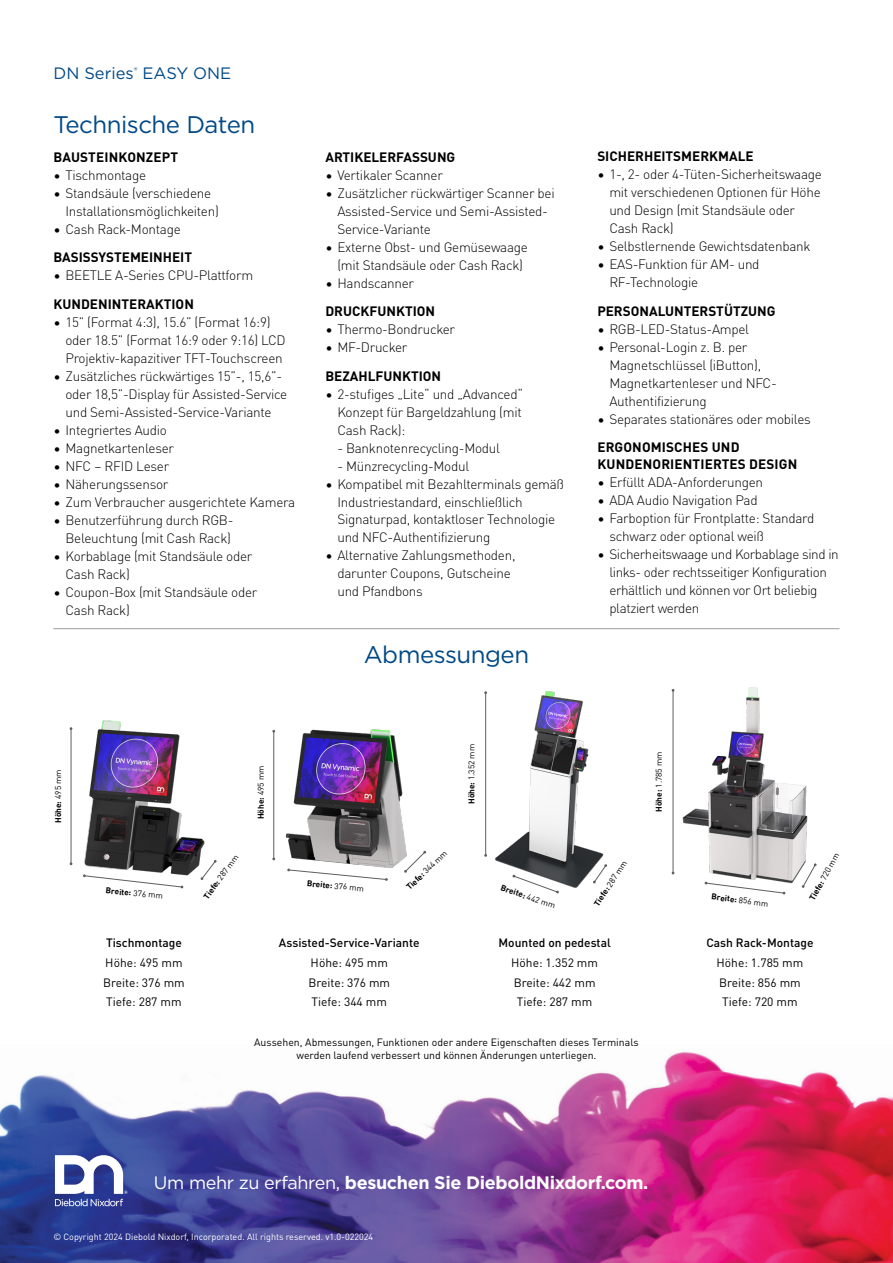
<style>
.page{position:relative;width:893px;height:1263px;background:#fff}
.page>*{position:absolute;margin:0;border:0;box-sizing:border-box;transform-origin:0 0}
.t1{font:24px "Gotham";letter-spacing:-.02em;color:#004987}
.t2{font:700 18px "Gotham";letter-spacing:-.02em;color:#fff}
.t3{font:16.5px "Gotham";color:#004987}
.t4{font:300 13.5px/18px "DIN Pro";letter-spacing:-.02em;color:#000}
.t5{font:700 13.5px/16.5px "DIN Pro";color:#000}
.t6{font:12px/19.5px "DIN Pro";color:#000}
.t7{font:500 12px "DIN Pro";color:#000}
.t8{font:10.5px/12.6px "DIN Pro";color:#000;text-align:center}
.t9{font:9px "DIN Pro";color:#fff}
.t10{font:700 8.25px "DIN Pro";color:#000}
.t11{font:8.25px "DIN Pro";color:#000}
.s1{font-weight:400}
.s2{font-weight:700}
</style>
<div class="page">
<img style="left:0;top:1052px;width:893px;height:211px">
<svg style="left:55px;top:1155px;width:72px;height:51px"></svg>
<hr style="left:53px;top:628px;width:786px;height:1px;background:#000">
<img style="left:682px;top:687px;width:126px;height:200px">
<img style="left:486px;top:691px;width:118px;height:197px">
<img style="left:285px;top:729px;width:121px;height:139px">
<img style="left:84px;top:720px;width:121px;height:160px">
<svg style="left:83px;top:874px;width:100px;height:14px"></svg>
<svg style="left:287px;top:868px;width:101px;height:13px"></svg>
<svg style="left:705px;top:882px;width:80px;height:12px"></svg>
<svg style="left:512px;top:875px;width:47px;height:18px"></svg>
<svg style="left:201px;top:860px;width:16px;height:20px"></svg>
<svg style="left:404px;top:850px;width:22px;height:23px"></svg>
<svg style="left:802px;top:863px;width:15px;height:25px"></svg>
<svg style="left:593px;top:864px;width:14px;height:19px"></svg>
<hr style="left:71px;top:729px;width:1px;height:135px;background:#5e5e61">
<hr style="left:273px;top:731px;width:1px;height:128px;background:#5e5e61">
<hr style="left:673px;top:690px;width:1px;height:183px;background:#5e5e61">
<hr style="left:485px;top:693px;width:1px;height:162px;background:#5e5e61">
<p class="t3" style="left:53px;top:63px;width:179px">DN Series<sup>®</sup> EASY ONE</p>
<h1 class="t1" style="left:53px;top:109px;width:203px">Technische Daten</h1>
<p class="t5" style="left:54px;top:148px;width:126px">BAUSTEINKONZEPT</p>
<p class="t4" style="left:53px;top:165px;width:94px">• Tischmontage</p>
<p class="t4" style="left:65px;top:183px;width:155px;text-indent:-12px">• Standsäule (verschiedene<br>Installationsmöglichkeiten)</p>
<p class="t4" style="left:53px;top:219px;width:129px">• Cash Rack-Montage</p>
<p class="t5" style="left:53px;top:248px;width:140px">BASISSYSTEMEINHEIT</p>
<p class="t4" style="left:53px;top:265px;width:201px">• BEETLE A-Series CPU-Plattform</p>
<p class="t5" style="left:53px;top:295px;width:142px">KUNDENINTERAKTION</p>
<p class="t4" style="left:65px;top:312px;width:222px;text-indent:-12px">• 15” (Format 4:3), 15.6” (Format 16:9) oder 18.5” (Format 16:9 oder 9:16) LCD<br>Projektiv-kapazitiver TFT-Touchscreen</p>
<p class="t4" style="left:65px;top:366px;width:223px;text-indent:-12px">• Zusätzliches rückwärtiges 15”-, 15,6”- oder 18,5”-Display für Assisted-Service und Semi-Assisted-Service-Variante</p>
<p class="t4" style="left:53px;top:420px;width:115px">• Integriertes Audio</p>
<p class="t4" style="left:53px;top:438px;width:122px">• Magnetkartenleser</p>
<p class="t4" style="left:53px;top:456px;width:117px">• NFC – RFID Leser</p>
<p class="t4" style="left:53px;top:474px;width:116px">• Näherungssensor</p>
<p class="t4" style="left:53px;top:492px;width:243px">• Zum Verbraucher ausgerichtete Kamera</p>
<p class="t4" style="left:53px;top:510px;width:181px;text-align:right">• Benutzerführung durch RGB-<br>Beleuchtung (mit Cash Rack)</p>
<p class="t4" style="left:65px;top:546px;width:188px;text-indent:-12px">• Korbablage (mit Standsäule oder<br>Cash Rack)</p>
<p class="t4" style="left:65px;top:582px;width:193px;text-indent:-12px">• Coupon-Box (mit Standsäule oder<br>Cash Rack)</p>
<p class="t10" style="left:52px;top:823px;width:55px;rotate:-90deg">Höhe: <span class="s1">495 mm</span></p>
<p class="t10" style="left:254px;top:819px;width:55px;rotate:-90deg">Höhe: <span class="s1">495 mm</span></p>
<p class="t5" style="left:325px;top:148px;width:131px">ARTIKELERFASSUNG</p>
<p class="t4" style="left:325px;top:165px;width:119px">• Vertikaler Scanner</p>
<p class="t4" style="left:337px;top:183px;width:219px;text-indent:-12px">• Zusätzlicher rückwärtiger Scanner bei<br>Assisted-Service und Semi-Assisted-<br>Service-Variante</p>
<p class="t4" style="left:325px;top:237px;width:204px;text-align:center">• Externe Obst- und Gemüsewaage (mit Standsäule oder Cash Rack)</p>
<p class="t4" style="left:325px;top:273px;width:90px">• Handscanner</p>
<p class="t5" style="left:325px;top:302px;width:111px">DRUCKFUNKTION</p>
<p class="t4" style="left:325px;top:319px;width:131px">• Thermo-Bondrucker</p>
<p class="t4" style="left:325px;top:337px;width:83px">• MF-Drucker</p>
<p class="t5" style="left:325px;top:366px;width:117px">BEZAHLFUNKTION</p>
<p class="t4" style="left:337px;top:384px;width:187px;text-align:justify;text-indent:-12px">• 2-stufiges „Lite“ und „Advanced“ Konzept für Bargeldzahlung (mit Cash Rack):</p>
<p class="t4" style="left:337px;top:438px;width:164px">- Banknotenrecycling-Modul</p>
<p class="t4" style="left:337px;top:456px;width:133px">- Münzrecycling-Modul</p>
<p class="t4" style="left:337px;top:474px;width:228px;text-indent:-12px">• Kompatibel mit Bezahlterminals gemäß Industriestandard, einschließlich Signaturpad, kontaktloser Technologie und NFC-Authentifizierung</p>
<p class="t4" style="left:337px;top:546px;width:180px;text-indent:-12px">• Alternative Zahlungsmethoden, darunter Coupons, Gutscheine und Pfandbons</p>
<h1 class="t1" style="left:364px;top:639px;width:167px">Abmessungen</h1>
<p class="t11" style="left:465px;top:804px;width:62px;rotate:-90deg"><span class="s2">Höhe:</span> 1.352 mm</p>
<p class="t5" style="left:597px;top:147px;width:158px">SICHERHEITSMERKMALE</p>
<p class="t4" style="left:609px;top:165px;width:214px;text-indent:-12px">• 1-, 2- oder 4-Tüten-Sicherheitswaage mit verschiedenen Optionen für Höhe und Design (mit Standsäule oder<br>Cash Rack)</p>
<p class="t4" style="left:597px;top:237px;width:215px">• Selbstlernende Gewichtsdatenbank</p>
<p class="t4" style="left:609px;top:255px;width:152px;text-indent:-12px">• EAS-Funktion für AM- und<br>RF-Technologie</p>
<p class="t5" style="left:597px;top:302px;width:180px">PERSONALUNTERSTÜTZUNG</p>
<p class="t4" style="left:597px;top:319px;width:153px">• RGB-LED-Status-Ampel</p>
<p class="t4" style="left:609px;top:337px;width:169px;text-indent:-12px">• Personal-Login z. B. per<br>Magnetschlüssel (iButton),<br>Magnetkartenleser und NFC-<br>Authentifizierung</p>
<p class="t4" style="left:597px;top:409px;width:215px">• Separates stationäres oder mobiles</p>
<p class="t5" style="left:597px;top:438px;width:201px">ERGONOMISCHES UND<br>KUNDENORIENTIERTES DESIGN</p>
<p class="t4" style="left:597px;top:472px;width:167px">• Erfüllt ADA-Anforderungen</p>
<p class="t4" style="left:597px;top:490px;width:162px">• ADA Audio Navigation Pad</p>
<p class="t4" style="left:609px;top:508px;width:207px;text-indent:-12px">• Farboption für Frontplatte: Standard schwarz oder optional weiß</p>
<p class="t4" style="left:609px;top:544px;width:231px;text-indent:-12px">• Sicherheitswaage und Korbablage sind in links- oder rechtsseitiger Konfiguration erhältlich und können vor Ort beliebig platziert werden</p>
<p class="t11" style="left:652px;top:812px;width:62px;rotate:-90deg"><span class="s2">Höhe:</span> 1.785 mm</p>
<p class="t10" style="left:106px;top:884px;width:59px;rotate:5deg">Breite: <span class="s1">376 mm</span></p>
<p class="t10" style="left:200px;top:894px;width:54px;rotate:-54deg">Tiefe: <span class="s1">287 mm</span></p>
<p class="t10" style="left:403px;top:883px;width:54px;rotate:-44deg">Tiefe: <span class="s1">344 mm</span></p>
<p class="t10" style="left:806px;top:897px;width:54px;rotate:-62deg">Tiefe: <span class="s1">720 mm</span></p>
<p class="t10" style="left:590px;top:902px;width:54px;rotate:-56deg">Tiefe: <span class="s1">287 mm</span></p>
<p class="t10" style="left:308px;top:877px;width:59px;rotate:5deg">Breite: <span class="s1">376 mm</span></p>
<p class="t10" style="left:503px;top:881px;width:59px;rotate:19deg">Breite: <span class="s1">442 mm</span></p>
<p class="t10" style="left:712px;top:890px;width:59px;rotate:7deg">Breite: <span class="s1">856 mm</span></p>
<p class="t7" style="left:106px;top:933px;width:77px">Tischmontage</p>
<p class="t7" style="left:279px;top:933px;width:142px">Assisted-Service-Variante</p>
<p class="t7" style="left:498px;top:933px;width:114px">Mounted on pedestal</p>
<p class="t7" style="left:706px;top:933px;width:109px">Cash Rack-Montage</p>
<p class="t6" style="left:103px;top:952px;width:83px">Höhe: 495 mm<br>Breite: 376 mm<br>Tiefe: 287 mm</p>
<p class="t6" style="left:308px;top:952px;width:83px">Höhe: 495 mm<br>Breite: 376 mm<br>Tiefe: 344 mm</p>
<p class="t6" style="left:511px;top:952px;width:88px">Höhe: 1.352 mm<br>Breite: 442 mm<br>Tiefe: 287 mm</p>
<p class="t6" style="left:717px;top:952px;width:88px">Höhe: 1.785 mm<br>Breite: 856 mm<br>Tiefe: 720 mm</p>
<p class="t8" style="left:254px;top:1035px;width:386px">Aussehen, Abmessungen, Funktionen oder andere Eigenschaften dieses Terminals werden laufend verbessert und können Änderungen unterliegen.</p>
<h2 class="t2" style="left:154px;top:1170px;width:496px"><span class="s1">Um mehr zu erfahren,</span> besuchen Sie DieboldNixdorf.com.</h2>
<p class="t9" style="left:53px;top:1230px;width:321px">© Copyright 2024 Diebold Nixdorf, Incorporated. All rights reserved. v1.0-022024</p>
</div>
